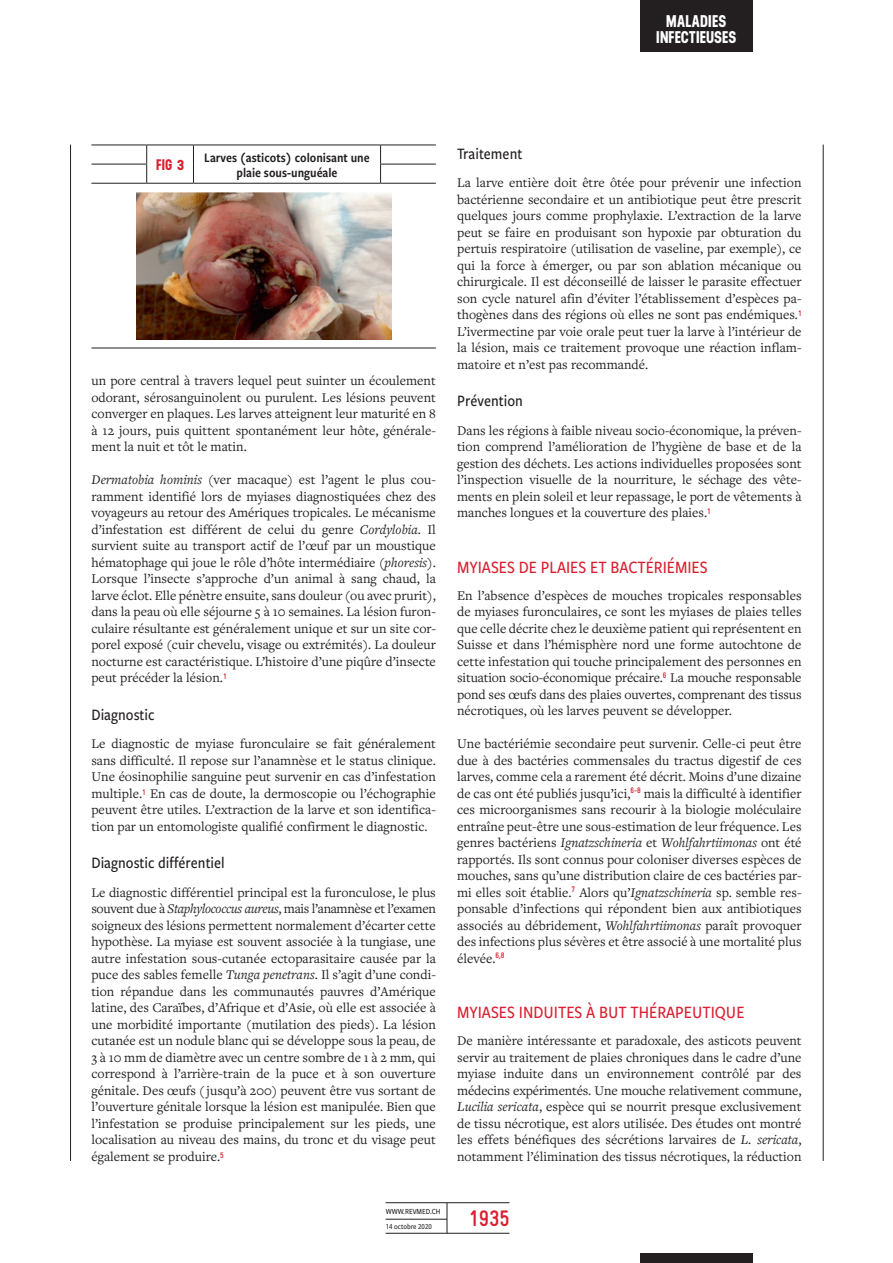
<style>
.page{position:relative;width:893px;height:1263px;background:#fff}
.page>*{position:absolute;margin:0;border:0;box-sizing:border-box;transform-origin:0 0}
.t1{font:700 22.5px "Gravur Condensed Pro";color:#da2031}
._1P_T1{font:500 18px "Freight Sans Cnd Pro";color:#da2031}
.t2{font:700 16.95px/15.8px "Neusa";letter-spacing:.01em;color:#fff;text-align:center}
._1P_T2{font:500 16.5px "Freight Sans Cnd Pro";color:#231f20}
._1P_FIG_X_TAB_X{font:700 15.3px "Neusa";color:#da2031}
._1P_Texte_courant{font:13.8px/16.5px "Freight Text Pro";color:#231f20;text-align:justify}
._1P_FIG_TAB_Titre{font:13.5px/15px "Freight Sans Cnd Pro Semi";color:#231f20;text-align:center}
.t3{font:500 8.1px "Freight Sans Cnd Pro";color:#231f20}
.t4{font:500 7.8px "Freight Sans Cnd Pro";color:#231f20}
.s1{font-style:italic}
</style>
<div class="page">
<div style="left:640px;top:0;width:112px;height:52px;background:#231f20"></div>
<div style="left:640px;top:1253px;width:112px;height:10px;background:#231f20"></div>
<hr style="left:386px;top:1202px;width:123px;height:1px;background:#231f20">
<hr style="left:386px;top:1233px;width:123px;height:1px;background:#231f20">
<hr style="left:386px;top:1219px;width:61px;height:1px;background:#231f20">
<hr style="left:447px;top:1203px;width:1px;height:30px;background:#231f20">
<hr style="left:70px;top:145px;width:1px;height:1016px;background:#231f20">
<hr style="left:823px;top:145px;width:1px;height:1016px;background:#231f20">
<hr style="left:91px;top:183px;width:56px;height:1px;background:#231f20">
<hr style="left:147px;top:183px;width:46px;height:1px;background:#231f20">
<hr style="left:193px;top:183px;width:188px;height:1px;background:#231f20">
<hr style="left:381px;top:183px;width:55px;height:1px;background:#231f20">
<svg style="left:91px;top:146px;width:345px;height:37px"></svg>
<hr style="left:91px;top:145px;width:56px;height:1px;background:#231f20">
<hr style="left:147px;top:145px;width:46px;height:1px;background:#231f20">
<hr style="left:193px;top:145px;width:188px;height:1px;background:#231f20">
<hr style="left:381px;top:145px;width:55px;height:1px;background:#231f20">
<img style="left:136px;top:192px;width:255px;height:147px">
<hr style="left:91px;top:348px;width:345px;height:1px;background:#231f20">
<p class="t2" style="left:656px;top:13px;width:81px">MALADIES<br>INFECTIEUSES</p>
<p class="_1P_FIG_X_TAB_X" style="left:156px;top:154px;width:29px">FIG 3</p>
<p class="_1P_FIG_TAB_Titre" style="left:204px;top:149px;width:167px">Larves (asticots) colonisant une plaie sous-unguéale</p>
<p class="_1P_Texte_courant" style="left:91px;top:372px;width:346px">un pore central à travers lequel peut suinter un écoulement odorant, sérosanguinolent ou purulent. Les lésions peuvent converger en plaques. Les larves atteignent leur maturité en 8 à 12 jours, puis quittent spontanément leur hôte, générale&shy;ment la nuit et tôt le matin.</p>
<p class="_1P_Texte_courant" style="left:91px;top:471px;width:346px"><span class="s1">Dermatobia hominis</span> (ver macaque) est l’agent le plus cou&shy;ramment identifié lors de myiases diagnostiquées chez des voyageurs au retour des Amériques tropicales. Le mécanisme d’infestation est différent de celui du genre <span class="s1">Cordylobia</span>. Il survient suite au transport actif de l’œuf par un moustique hématophage qui joue le rôle d’hôte intermédiaire (<span class="s1">phoresis</span>).<br>Lorsque l’insecte s’approche d’un animal à sang chaud, la larve éclot. Elle pénètre ensuite, sans douleur (ou avec prurit), dans la peau où elle séjourne 5 à 10 semaines. La lésion furon&shy;culaire résultante est généralement unique et sur un site cor&shy;porel exposé (cuir chevelu, visage ou extrémités). La douleur nocturne est caractéristique. L’histoire d’une piqûre d’insecte peut précéder la lésion.<sup>1</sup></p>
<p class="_1P_T2" style="left:91px;top:703px;width:65px">Diagnostic</p>
<p class="_1P_Texte_courant" style="left:91px;top:735px;width:346px">Le diagnostic de myiase furonculaire se fait généralement sans difficulté. Il repose sur l’anamnèse et le status clinique.<br>Une éosinophilie sanguine peut survenir en cas d’infestation multiple.<sup>1</sup> En cas de doute, la dermoscopie ou l’échographie peuvent être utiles. L’extraction de la larve et son identifica&shy;tion par un entomologiste qualifié confirment le diagnostic.</p>
<p class="_1P_T2" style="left:91px;top:852px;width:135px">Diagnostic différentiel</p>
<p class="_1P_Texte_courant" style="left:91px;top:884px;width:346px">Le diagnostic différentiel principal est la furonculose, le plus souvent due à <span class="s1">Staphylococcus aureus</span>, mais l’anamnèse et l’examen soigneux des lésions permettent normalement d’écarter cette hypothèse. La myiase est souvent associée à la tungiase, une autre infestation sous-cutanée ectoparasitaire causée par la puce des sables femelle <span class="s1">Tunga penetrans</span>. Il s’agit d’une condi&shy;tion répandue dans les communautés pauvres d’Amérique latine, des Caraïbes, d’Afrique et d’Asie, où elle est associée à une morbidité importante (mutilation des pieds). La lésion cutanée est un nodule blanc qui se développe sous la peau, de 3 à 10 mm de diamètre avec un centre sombre de 1 à 2 mm, qui correspond à l’arrière-train de la puce et à son ouverture génitale. Des œufs ( jusqu’à 200) peuvent être vus sortant de l’ouverture génitale lorsque la lésion est manipulée. Bien que l’infestation se produise principalement sur les pieds, une localisation au niveau des mains, du tronc et du visage peut également se produire.<sup>5</sup></p>
<p class="_1P_T2" style="left:457px;top:142px;width:67px">Traitement</p>
<p class="_1P_Texte_courant" style="left:457px;top:174px;width:346px">La larve entière doit être ôtée pour prévenir une infection bactérienne secondaire et un antibiotique peut être prescrit quelques jours comme prophylaxie. L’extraction de la larve peut se faire en produisant son hypoxie par obturation du pertuis respiratoire (utilisation de vaseline, par exemple), ce qui la force à émerger, ou par son ablation mécanique ou chirurgicale. Il est déconseillé de laisser le parasite effectuer son cycle naturel afin d’éviter l’établissement d’espèces pa&shy;thogènes dans des régions où elles ne sont pas endémiques.<sup>1<br></sup>L’ivermectine par voie orale peut tuer la larve à l’intérieur de la lésion, mais ce traitement provoque une réaction inflam&shy;matoire et n’est pas recommandé.</p>
<p class="_1P_T2" style="left:457px;top:390px;width:67px">Prévention</p>
<p class="_1P_Texte_courant" style="left:457px;top:422px;width:346px">Dans les régions à faible niveau socio-économique, la préven&shy;tion comprend l’amélioration de l’hygiène de base et de la gestion des déchets. Les actions individuelles proposées sont l’inspection visuelle de la nourriture, le séchage des vête&shy;ments en plein soleil et leur repassage, le port de vêtements à manches longues et la couverture des plaies.<sup>1</sup></p>
<p class="_1P_T1" style="left:457px;top:555px;width:252px">MYIASES DE PLAIES ET BACTÉRIÉMIES</p>
<p class="_1P_Texte_courant" style="left:457px;top:587px;width:346px">En l’absence d’espèces de mouches tropicales responsables de myiases furonculaires, ce sont les myiases de plaies telles que celle décrite chez le deuxième patient qui représentent en Suisse et dans l’hémisphère nord une forme autochtone de cette infestation qui touche principalement des personnes en situation socio-économique précaire.<sup>6</sup> La mouche responsable pond ses œufs dans des plaies ouvertes, comprenant des tissus nécrotiques, où les larves peuvent se développer.</p>
<p class="_1P_Texte_courant" style="left:457px;top:735px;width:346px">Une bactériémie secondaire peut survenir. Celle-ci peut être due à des bactéries commensales du tractus digestif de ces larves, comme cela a rarement été décrit. Moins d’une dizaine de cas ont été publiés jusqu’ici,<sup>6-8</sup> mais la difficulté à identifier ces microorganismes sans recourir à la biologie moléculaire entraîne peut-être une sous-estimation de leur fréquence. Les genres bactériens <span class="s1">Ignatzschineria</span> et <span class="s1">Wohlfahrtiimonas</span> ont été rapportés. Ils sont connus pour coloniser diverses espèces de mouches, sans qu’une distribution claire de ces bactéries par&shy;mi elles soit établie.<sup>7</sup> Alors qu’<span class="s1">Ignatzschineria</span> sp. semble res&shy;ponsable d’infections qui répondent bien aux antibiotiques associés au débridement, <span class="s1">Wohlfahrtiimonas</span> paraît provoquer des infections plus sévères et être associé à une mortalité plus élevée.<sup>6,8</sup></p>
<p class="_1P_T1" style="left:457px;top:1000px;width:289px">MYIASES INDUITES À BUT THÉRAPEUTIQUE</p>
<p class="_1P_Texte_courant" style="left:457px;top:1032px;width:346px">De manière intéressante et paradoxale, des asticots peuvent servir au traitement de plaies chroniques dans le cadre d’une myiase induite dans un environnement contrôlé par des médecins expérimentés. Une mouche relativement commune, <span class="s1">Lucilia sericata</span>, espèce qui se nourrit presque exclusivement de tissu nécrotique, est alors utilisée. Des études ont montré les effets bénéfiques des sécrétions larvaires de <span class="s1">L. sericata</span>, notamment l’élimination des tissus nécrotiques, la réduction</p>
<p class="t3" style="left:386px;top:1205px;width:56px">WWW.REVMED.CH</p>
<p class="t4" style="left:386px;top:1221px;width:47px">14 octobre 2020</p>
<h1 class="t1" style="left:469px;top:1206px;width:42px">1935</h1>
</div>
